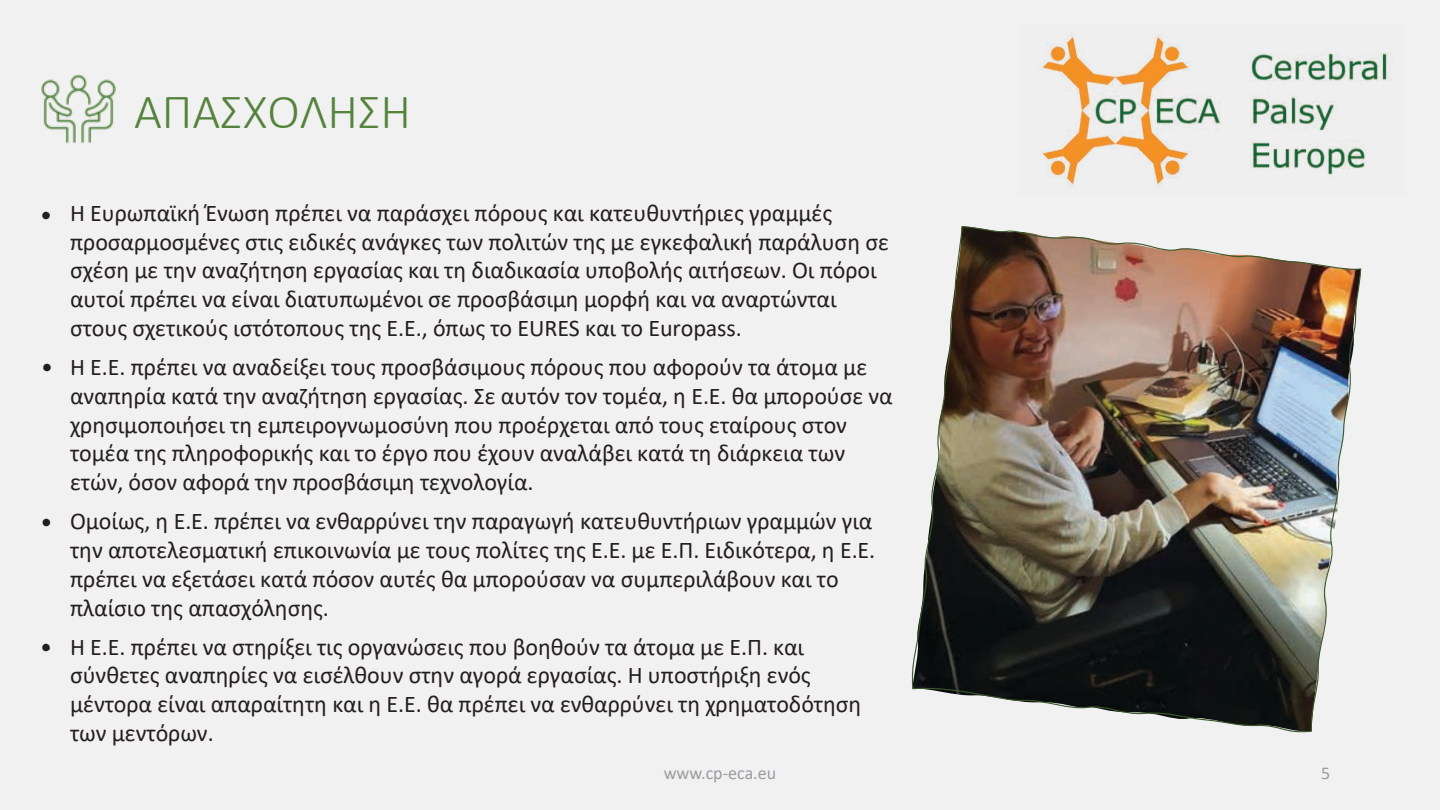
<style>
.page{position:relative;width:1440px;height:810px;background:#f1f1f2}
.page>*{position:absolute;margin:0;border:0;box-sizing:border-box;transform-origin:0 0}
.t1{font:300 49.5px "Calibri";color:#55833b}
.t2{font:24px/28.8px "Calibri";letter-spacing:-.005em;color:#231f20}
.t3{font:18px "Calibri";letter-spacing:-.005em;color:#9a9d9f}
</style>
<div class="page">
<img style="left:41px;top:74px;width:75px;height:70px">
<img style="left:1041px;top:33px;width:351px;height:155px">
<img style="left:911px;top:226px;width:451px;height:507px">
<h1 class="t1" style="left:134px;top:81px;width:279px">ΑΠΑΣΧΟΛΗΣΗ</h1>
<p class="t2" style="left:70px;top:198px;width:820px;text-indent:-27px">- Η Ευρωπαϊκή Ένωση πρέπει να παράσχει πόρους και κατευθυντήριες γραμμές προσαρμοσμένες στις ειδικές ανάγκες των πολιτών της με εγκεφαλική παράλυση σε σχέση με την αναζήτηση εργασίας και τη διαδικασία υποβολής αιτήσεων. Οι πόροι αυτοί πρέπει να είναι διατυπωμένοι σε προσβάσιμη μορφή και να αναρτώνται στους σχετικούς ιστότοπους της Ε.Ε., όπως το EURES και το Europass.</p>
<p class="t2" style="left:70px;top:352px;width:824px;text-indent:-27px">- Η Ε.Ε. πρέπει να αναδείξει τους προσβάσιμους πόρους που αφορούν τα άτομα με αναπηρία κατά την αναζήτηση εργασίας. Σε αυτόν τον τομέα, η Ε.Ε. θα μπορούσε να χρησιμοποιήσει τη εμπειρογνωμοσύνη που προέρχεται από τους εταίρους στον τομέα της πληροφορικής και το έργο που έχουν αναλάβει κατά τη διάρκεια των ετών, όσον αφορά την προσβάσιμη τεχνολογία.</p>
<p class="t2" style="left:70px;top:506px;width:807px;text-indent:-27px">- Ομοίως, η Ε.Ε. πρέπει να ενθαρρύνει την παραγωγή κατευθυντήριων γραμμών για την αποτελεσματική επικοινωνία με τους πολίτες της Ε.Ε. με Ε.Π. Ειδικότερα, η Ε.Ε. πρέπει να εξετάσει κατά πόσον αυτές θα μπορούσαν να συμπεριλάβουν και το πλαίσιο της απασχόλησης.</p>
<p class="t2" style="left:70px;top:632px;width:793px;text-indent:-27px">- Η Ε.Ε. πρέπει να στηρίξει τις οργανώσεις που βοηθούν τα άτομα με Ε.Π. και σύνθετες αναπηρίες να εισέλθουν στην αγορά εργασίας. Η υποστήριξη ενός μέντορα είναι απαραίτητη και η Ε.Ε. θα πρέπει να ενθαρρύνει τη χρηματοδότηση των μεντόρων.</p>
<p class="t2" style="left:40px;top:200px;width:13px">•</p>
<p class="t2" style="left:41px;top:353px;width:13px">•</p>
<p class="t2" style="left:41px;top:507px;width:13px">•</p>
<p class="t2" style="left:40px;top:632px;width:13px">•</p>
<p class="t3" style="left:664px;top:760px;width:114px">www.cp-eca.eu</p>
<p class="t3" style="left:1321px;top:760px;width:11px">5</p>
</div>
